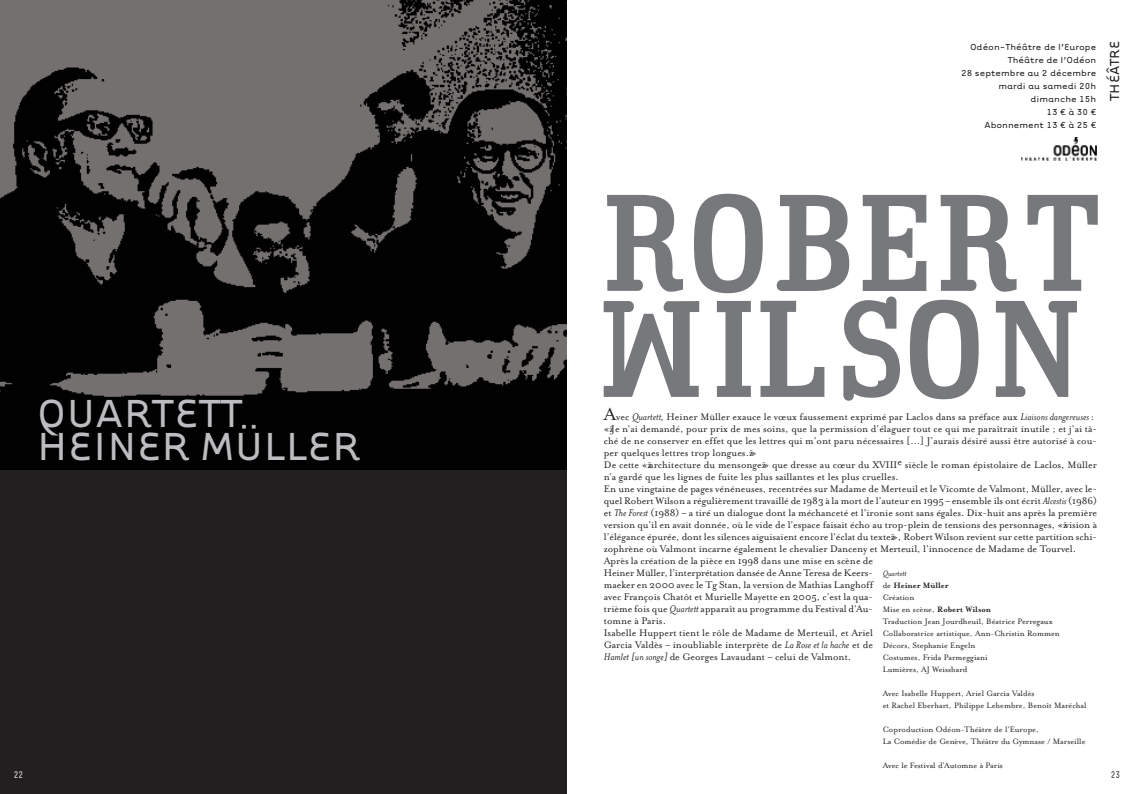
<style>
.page{position:relative;width:1134px;height:794px;background:#fff}
.page>*{position:absolute;margin:0;border:0;box-sizing:border-box;transform-origin:0 0}
.t1{font:130.7px "Calvino Heavy Hand";color:#76787b}
.t2{font:45.1px "Tarzana Wide";color:#bcbdc0}
.t3{font:15px "Tarzana Wide";color:#231f20}
.t4{font:11px/12px "Mrs Eaves Roman";letter-spacing:-.005em;color:#231f20}
.t5{font:11px "Tarzana Narrow";color:#231f20}
.t6{font:11px "Tarzana Narrow";color:#fff}
.t7{font:10px/13px "Tarzana Wide";color:#231f20;text-align:right}
.t8{font:9px/12px "Mrs Eaves Roman";color:#231f20}
.t9{font:700 9px/12px "Mrs Eaves";color:#231f20}
.s1{font-size:20px}
.s2{font-family:"Mrs Eaves";font-style:italic}
.s3{font-weight:400;font-style:italic}
.s4{font-family:"Mrs Eaves Roman";font-weight:400}
.s5{font-family:"Mrs Eaves";font-weight:700}
</style>
<div class="page">
<img style="left:0;top:0;width:567px;height:471px">
<div style="left:0;top:471px;width:567px;height:323px;background:#231f20"></div>
<img style="left:1021px;top:137px;width:75px;height:24px">
<h2 class="t2" style="left:37px;top:385px;width:207px">QUARTETT</h2>
<h2 class="t2" style="left:37px;top:418px;width:325px">HEINER MÜLLER</h2>
<p class="t6" style="left:14px;top:768px;width:11px">22</p>
<p class="t7" style="left:961px;top:40px;width:137px">Odéon-Théâtre de l’Europe<br>Théâtre de l’Odéon<br>28 septembre au 2 décembre mardi au samedi 20h dimanche 15h<br>13¤à30¤<br>Abonnement 13 ¤ à 25 ¤</p>
<h3 class="t3" style="left:1105px;top:101px;width:62px;rotate:-90deg">THÉÂTRE</h3>
<h1 class="t1" style="left:604px;top:197px;width:506px">ROBERT</h1>
<h1 class="t1" style="left:604px;top:303px;width:481px">WILSON</h1>
<p class="t4" style="left:604px;top:410px;width:495px"><span class="s1">A</span>vec <span class="s2">Quartett,</span> Heiner Müller exauce le vœux faussement exprimé par Laclos dans sa préface aux <span class="s2">Liaisons dangereuses</span>: «žJe n’ai demandé, pour prix de mes soins, que la permission d’élaguer tout ce qui me paraîtrait inutile ; et j’ai tâ&shy;ché de ne conserver en effet que les lettres qui m’ont paru nécessaires […] J’aurais désiré aussi être autorisé à cou&shy;per quelques lettres trop longues.ž»<br>De cette «žarchitecture du mensongež» que dresse au cœur du XVIIIe siècle le roman épistolaire de Laclos, Müller n’a gardé que les lignes de fuite les plus saillantes et les plus cruelles.<br>En une vingtaine de pages vénéneuses, recentrées sur Madame de Merteuil et le Vicomte de Valmont, Müller, avec le&shy;quel Robert Wilson a régulièrement travaillé de 1983 à la mort de l’auteur en 1995–ensemble ils ont écrit <span class="s2">Alcestis</span> (1986) et <span class="s2">The Forest</span> (1988) – a tiré un dialogue dont la méchanceté et l’ironie sont sans égales. Dix-huit ans après la première version qu’il en avait donnée, où le vide de l’espace faisait écho au trop-plein de tensions des personnages, «žvision à l’élégance épurée, dont les silences aiguisaient encore l’éclat du textež», Robert Wilson revient sur cette partition schi&shy;zophrène où Valmont incarne également le chevalier Danceny et Merteuil, l’innocence de Madame de Tourvel.<br>Après la création de la pièce en 1998 dans une mise en scène de<br>Heiner Müller, l’interprétation dansée de Anne Teresa de Keers-<br>maeker en 2000 avec le Tg Stan, la version de Mathias Langhoff<br>avec François Chatôt et Murielle Mayette en 2005, c’est la qua-<br>trième fois que <span class="s2">Quartett</span> apparaît au programme du Festival d’Au-<br>tomne à Paris.<br>Isabelle Huppert tient le rôle de Madame de Merteuil, et Ariel<br>Garcia Valdès – inoubliable interprète de <span class="s2">La Rose et la hache</span> et de<br><span class="s2">Hamlet [un songe]</span> de Georges Lavaudant – celui de Valmont.</p>
<p class="t9" style="left:883px;top:567px;width:67px"><span class="s3">Quartett<br></span><span class="s4">de</span> Heiner Müller</p>
<p class="t8" style="left:883px;top:591px;width:179px">Création<br>Mise en scène, <span class="s5">Robert Wilson<br></span>Traduction Jean Jourdheuil, Béatrice Perregaux<br>Collaboratrice artistique, Ann-Christin Rommen<br>Décors, Stephanie Engeln<br>Costumes, Frida Parmeggiani<br>Lumières, AJ Weissbard</p>
<p class="t8" style="left:883px;top:687px;width:205px">Avec Isabelle Huppert, Ariel Garcia Valdès<br>et Rachel Eberhart, Philippe Lehembre, Benoît Maréchal</p>
<p class="t8" style="left:883px;top:723px;width:204px">Coproduction Odéon-Théâtre de l’Europe,<br>La Comédie de Genève, Théâtre du Gymnase / Marseille</p>
<p class="t8" style="left:883px;top:759px;width:122px">Avec le Festival d’Automne à Paris</p>
<p class="t5" style="left:1111px;top:768px;width:11px">23</p>
</div>
